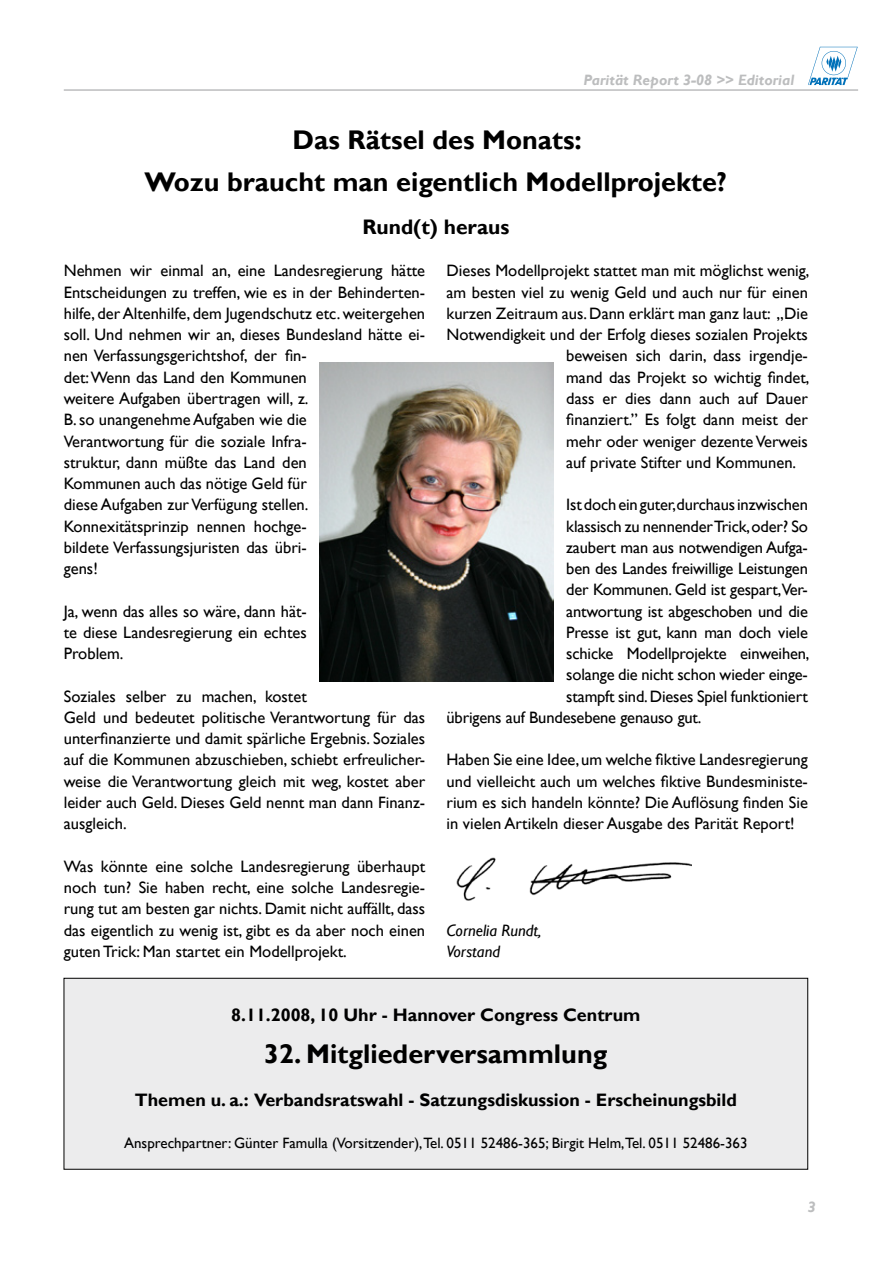
<style>
.page{position:relative;width:893px;height:1263px;background:#fff}
.page>*{position:absolute;margin:0;border:0;box-sizing:border-box;transform-origin:0 0}
.t1{font:700 27px/42.5px "Gill Sans";color:#000;text-align:center}
.t2{font:700 21px "Gill Sans";color:#000}
.t3{font:700 18px "Gill Sans";color:#000}
.t4{font:16.5px/21.3px "Gill Sans";color:#000;text-align:justify}
.t5{font:italic 16.5px/21.3px "Gill Sans";color:#000}
.t6{font:15px "Gill Sans";color:#000}
.t7{font:italic 700 15px "Gill Sans";color:#bcbdbe}
</style>
<div class="page">
<svg style="left:808px;top:47px;width:50px;height:38px"></svg>
<hr style="left:64px;top:89px;width:794px;height:2px;background:#bcbdbe">
<img style="left:457px;top:858px;width:234px;height:42px">
<img style="left:320px;top:362px;width:233px;height:319px">
<div style="left:64px;top:978px;width:744px;height:191px;background:#ececed"></div>
<div style="left:64px;top:978px;width:744px;height:191px;border:1px solid #000"></div>
<p class="t7" style="left:584px;top:71px;width:212px">Parität Report 3-08 &gt;&gt; Editorial</p>
<h1 class="t1" style="left:145px;top:119px;width:584px">Das Rätsel des Monats:<br>Wozu braucht man eigentlich Modellprojekte?</h1>
<p class="t2" style="left:362px;top:214px;width:149px">Rund(t) heraus</p>
<p class="t4" style="left:446px;top:260px;width:365px">Dieses Modellprojekt stattet man mit möglichst wenig,</p>
<p class="t4" style="left:446px;top:282px;width:363px">am besten viel zu wenig Geld und auch nur für einen</p>
<p class="t4" style="left:446px;top:303px;width:363px">kurzen Zeitraum aus. Dann erklärt man ganz laut: „Die</p>
<p class="t4" style="left:446px;top:324px;width:363px">Notwendigkeit und der Erfolg dieses sozialen Projekts</p>
<p class="t4" style="left:566px;top:346px;width:243px">beweisen sich darin, dass irgendje-</p>
<p class="t4" style="left:566px;top:367px;width:245px">mand das Projekt so wichtig findet,</p>
<p class="t4" style="left:566px;top:388px;width:243px">dass er dies dann auch auf Dauer</p>
<p class="t4" style="left:566px;top:409px;width:243px">finanziert.” Es folgt dann meist der</p>
<p class="t4" style="left:566px;top:431px;width:243px">mehr oder weniger dezente Verweis</p>
<p class="t4" style="left:566px;top:452px;width:231px">auf private Stifter und Kommunen.</p>
<p class="t4" style="left:566px;top:494px;width:243px">Ist doch ein guter,durchaus in-zwischen</p>
<p class="t4" style="left:566px;top:516px;width:243px">klassisch zu nennender Trick, oder? So</p>
<p class="t4" style="left:566px;top:537px;width:243px">zaubert man aus notwendigen Aufga-</p>
<p class="t4" style="left:566px;top:558px;width:243px">ben des Landes freiwillige Leistungen</p>
<p class="t4" style="left:566px;top:579px;width:243px">der Kommunen. Geld ist gespart,Ver-</p>
<p class="t4" style="left:566px;top:601px;width:243px">antwortung ist abgeschoben und die</p>
<p class="t4" style="left:566px;top:622px;width:243px">Presse ist gut, kann man doch viele</p>
<p class="t4" style="left:566px;top:643px;width:245px">schicke Modellprojekte einweihen,</p>
<p class="t4" style="left:566px;top:664px;width:243px">solange die nicht schon wieder einge-</p>
<p class="t4" style="left:566px;top:686px;width:243px">stampft sind. Dieses Spiel funktioniert</p>
<p class="t4" style="left:446px;top:707px;width:257px">übrigens auf Bundesebene genauso gut.</p>
<p class="t4" style="left:446px;top:749px;width:363px">Haben Sie eine Idee, um welche fiktive Landesregierung und vielleicht auch um welches fiktive Bundesministe&shy;rium es sich handeln könnte? Die Auflösung finden Sie in vielen Artikeln dieser Ausgabe des Parität Report!</p>
<p class="t4" style="left:64px;top:260px;width:363px;text-align:left">Nehmen wir einmal an, eine Landesregierung hätte Entscheidungen zu treffen, wie es in der Behinderten&shy;hilfe, der Altenhilfe, dem Jugendschutz etc. weitergehen soll. Und nehmen wir an, dieses Bundesland hätte ei&shy;nen Verfassungsgerichtshof, der fin-<br>det: Wenn das Land den Kommunen<br>weitere Aufgaben übertragen will, z.<br>B. so unangenehme Aufgaben wie die<br>Verantwortung für die soziale Infra-<br>struktur, dann müßte das Land den<br>Kommunen auch das nötige Geld für<br>diese Aufgaben zur Verfügung stellen.<br>Konnexitätsprinzip nennen hochge-<br>bildete Verfassungsjuristen das übri-<br>gens!</p>
<p class="t4" style="left:64px;top:601px;width:245px">Ja, wenn das alles so wäre, dann hät&shy;te diese Landesregierung ein echtes Problem.</p>
<p class="t4" style="left:64px;top:686px;width:363px;text-align:left">Soziales selber zu machen, kostet<br>Geld und bedeutet politische Verantwortung für das unterfinanzierte und damit spärliche Ergebnis. Soziales auf die Kommunen abzuschieben, schiebt erfreulicher&shy;weise die Verantwortung gleich mit weg, kostet aber leider auch Geld. Dieses Geld nennt man dann Finanz&shy;ausgleich.</p>
<p class="t4" style="left:64px;top:856px;width:363px">Was könnte eine solche Landesregierung überhaupt noch tun? Sie haben recht, eine solche Landesregie&shy;rung tut am besten gar nichts. Damit nicht auffällt, dass das eigentlich zu wenig ist, gibt es da aber noch einen guten Trick: Man startet ein Modellprojekt.</p>
<p class="t5" style="left:446px;top:919px;width:97px">Cornelia Rundt,<br>Vorstand</p>
<p class="t3" style="left:231px;top:1004px;width:411px">8.11.2008, 10 Uhr - Hannover Congress Centrum</p>
<h1 class="t1" style="left:264px;top:1033px;width:345px">32. Mitgliederversammlung</h1>
<p class="t3" style="left:135px;top:1089px;width:604px">Themen u. a.: Verbandsratswahl - Satzungsdiskussion - Erscheinungsbild</p>
<p class="t6" style="left:124px;top:1134px;width:625px">Ansprechpartner: Günter Famulla (Vorsitzender),Tel. 0511 52486-365; Birgit Helm,Tel. 0511 52486-363</p>
</div>
